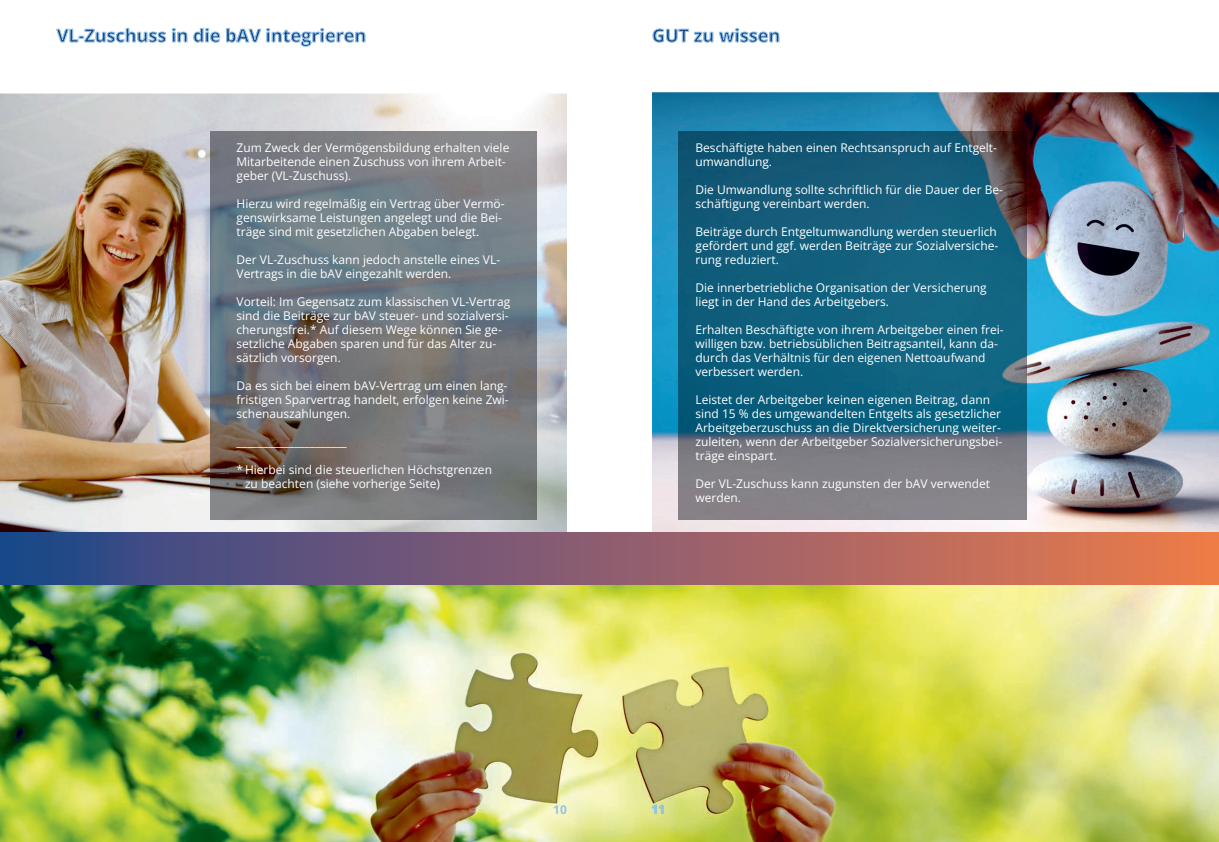
<style>
.page{position:relative;width:1219px;height:842px;background:#fff}
.page>*{position:absolute;margin:0;border:0;box-sizing:border-box;transform-origin:0 0}
.t1{font:700 18px "Open Sans";color:#16488a}
.t2{font:12px/14px "Open Sans";color:#fff}
.t3{font:700 12px "Open Sans";color:#95c3e6}
</style>
<div class="page">
<svg style="left:56px;top:28px;width:110px;height:14px"></svg>
<svg style="left:172px;top:28px;width:15px;height:14px"></svg>
<svg style="left:194px;top:28px;width:26px;height:14px"></svg>
<svg style="left:226px;top:28px;width:139px;height:19px"></svg>
<img style="left:0;top:584px;width:595px;height:258px">
<img style="left:0;top:94px;width:567px;height:438px">
<img style="left:210px;top:132px;width:326px;height:387px">
<div style="left:0;top:532px;width:624px;height:52px;background:linear-gradient(to right,#1e478a,#985e70)"></div>
<img style="left:595px;top:584px;width:624px;height:258px">
<svg style="left:652px;top:805px;width:12px;height:9px"></svg>
<svg style="left:653px;top:29px;width:60px;height:13px"></svg>
<svg style="left:719px;top:28px;width:60px;height:14px"></svg>
<img style="left:652px;top:92px;width:567px;height:440px">
<div style="left:595px;top:532px;width:624px;height:52px;background:linear-gradient(to right,#8b5c72,#ed7b48)"></div>
<img style="left:679px;top:132px;width:348px;height:387px">
<h1 class="t1" style="left:57px;top:23px;width:311px">VL-Zuschuss in die bAV integrieren</h1>
<p class="t2" style="left:236px;top:141px;width:274px">Zum Zweck der Vermögensbildung erhalten viele<br>Mitarbeitende einen Zuschuss von ihrem Arbeit&shy;geber (VL-Zuschuss).</p>
<p class="t2" style="left:236px;top:197px;width:270px">Hierzu wird regelmäßig ein Vertrag über Vermö&shy;genswirksame Leistungen angelegt und die Bei&shy;träge sind mit gesetzlichen Abgaben belegt.</p>
<p class="t2" style="left:236px;top:253px;width:265px">Der VL-Zuschuss kann jedoch anstelle eines VL-<br>Vertrags in die bAV eingezahlt werden.</p>
<p class="t2" style="left:236px;top:295px;width:275px">Vorteil: Im Gegensatz zum klassischen VL-Vertrag sind die Beiträge zur bAV steuer- und sozialversi&shy;cherungsfrei.* Auf diesem Wege können Sie ge&shy;setzliche Abgaben sparen und für das Alter zu&shy;sätzlich vorsorgen.</p>
<p class="t2" style="left:236px;top:379px;width:274px;text-align:justify">Da es sich bei einem bAV-Vertrag um einen lang&shy;fristigen Sparvertrag handelt, erfolgen keine Zwi&shy;schenauszahlungen.</p>
<p class="t2" style="left:236px;top:435px;width:112px">_____________________</p>
<p class="t2" style="left:245px;top:463px;width:249px;text-indent:-9px">* Hierbei sind die steuerlichen Höchstgrenzen zu beachten (siehe vorherige Seite)</p>
<h1 class="t1" style="left:652px;top:23px;width:130px">GUT zu wissen</h1>
<p class="t2" style="left:695px;top:141px;width:303px">Beschäftigte haben einen Rechtsanspruch auf Entgelt&shy;umwandlung.</p>
<p class="t2" style="left:695px;top:183px;width:309px">Die Umwandlung sollte schriftlich für die Dauer der Be&shy;schäftigung vereinbart werden.</p>
<p class="t2" style="left:695px;top:225px;width:304px">Beiträge durch Entgeltumwandlung werden steuerlich gefördert und ggf. werden Beiträge zur Sozialversiche&shy;rung reduziert.</p>
<p class="t2" style="left:695px;top:281px;width:293px">Die innerbetriebliche Organisation der Versicherung liegt in der Hand des Arbeitgebers.</p>
<p class="t2" style="left:695px;top:323px;width:310px">Erhalten Beschäftigte von ihrem Arbeitgeber einen frei&shy;willigen bzw. betriebsüblichen Beitragsanteil, kann da&shy;durch das Verhältnis für den eigenen Nettoaufwand verbessert werden.</p>
<p class="t2" style="left:695px;top:393px;width:308px">Leistet der Arbeitgeber keinen eigenen Beitrag, dann sind 15 % des umgewandelten Entgelts als gesetzlicher Arbeitgeberzuschuss an die Direktversicherung weiter&shy;zuleiten, wenn der Arbeitgeber Sozialversicherungsbei&shy;träge einspart.</p>
<p class="t2" style="left:695px;top:477px;width:296px">Der VL-Zuschuss kann zugunsten der bAV verwendet werden.</p>
<p class="t3" style="left:553px;top:801px;width:15px">10</p>
<p class="t3" style="left:651px;top:801px;width:15px">11</p>
</div>
